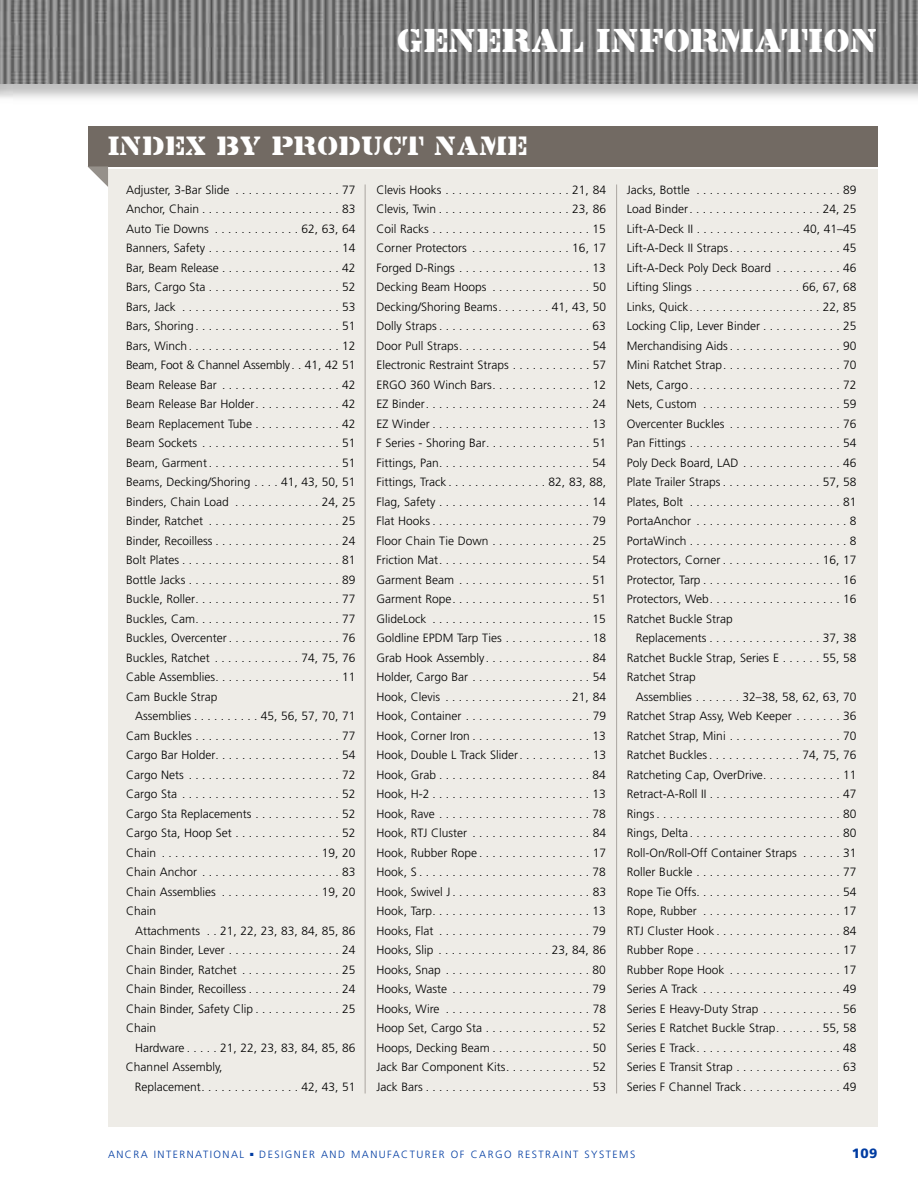
<style>
.page{position:relative;width:918px;height:1188px;background:#fff}
.page>*{position:absolute;margin:0;border:0;box-sizing:border-box;transform-origin:0 0}
.t1{font:500 30px "Lintsec";color:#fff;scale:.95 1}
.t2{font:500 24px "Lintsec";color:#fff;scale:.95 1}
.t3{font:900 13.5px "Frutiger";color:#003ca2}
.t4{font:300 12px/19.5px "Frutiger";color:#000;text-align:justify}
.t5{font:300 10.5px "Frutiger";letter-spacing:.14em;color:#003ca2}
</style>
<div class="page">
<div style="left:108px;top:169px;width:770px;height:957px;background:#eeece7"></div>
<div style="left:88px;top:126px;width:790px;height:40px;background:#726a63"></div>
<svg style="left:88px;top:166px;width:20px;height:21px"></svg>
<img style="left:0;top:0;width:918px;height:84px">
<hr style="left:365px;top:185px;width:1px;height:909px;background:#aaa5a0">
<hr style="left:616px;top:184px;width:1px;height:909px;background:#aaa5a0">
<h1 class="t1" style="left:397px;top:24px;width:507px">GENERAL INFORMATION</h1>
<h2 class="t2" style="left:108px;top:133px;width:443px">INDEX BY PRODUCT NAME</h2>
<p class="t4" style="left:126px;top:181px;width:231px">Adjuster, 3-Bar Slide . . . . . . . . . . . . . . . . 77<br>Anchor, Chain . . . . . . . . . . . . . . . . . . . . . 83<br>Auto Tie Downs . . . . . . . . . . . . . 62, 63, 64<br>Banners, Safety . . . . . . . . . . . . . . . . . . . . 14<br>Bar, Beam Release . . . . . . . . . . . . . . . . . . 42<br>Bars, Cargo Sta . . . . . . . . . . . . . . . . . . . . 52<br>Bars, Jack . . . . . . . . . . . . . . . . . . . . . . . . 53<br>Bars, Shoring . . . . . . . . . . . . . . . . . . . . . . 51<br>Bars, Winch. . . . . . . . . . . . . . . . . . . . . . . 12<br>Beam, Foot &amp; Channel Assembly. . 41, 42 51<br>Beam Release Bar . . . . . . . . . . . . . . . . . . 42<br>Beam Release Bar Holder. . . . . . . . . . . . . 42<br>Beam Replacement Tube . . . . . . . . . . . . . 42<br>Beam Sockets . . . . . . . . . . . . . . . . . . . . . 51<br>Beam, Garment . . . . . . . . . . . . . . . . . . . . 51<br>Beams, Decking/Shoring . . . . 41, 43, 50, 51<br>Binders, Chain Load . . . . . . . . . . . . . 24, 25<br>Binder, Ratchet . . . . . . . . . . . . . . . . . . . . 25<br>Binder, Recoilless . . . . . . . . . . . . . . . . . . . 24<br>Bolt Plates . . . . . . . . . . . . . . . . . . . . . . . . 81<br>Bottle Jacks . . . . . . . . . . . . . . . . . . . . . . . 89<br>Buckle, Roller. . . . . . . . . . . . . . . . . . . . . . 77<br>Buckles, Cam. . . . . . . . . . . . . . . . . . . . . . 77<br>Buckles, Overcenter . . . . . . . . . . . . . . . . . 76<br>Buckles, Ratchet . . . . . . . . . . . . . 74, 75, 76<br>Cable Assemblies. . . . . . . . . . . . . . . . . . . 11<br>Cam Buckle Strap</p>
<p class="t4" style="left:126px;top:707px;width:231px;text-indent:9px">Assemblies . . . . . . . . . . 45, 56, 57, 70, 71<br>Cam Buckles . . . . . . . . . . . . . . . . . . . . . . 77<br>Cargo Bar Holder. . . . . . . . . . . . . . . . . . . 54<br>Cargo Nets . . . . . . . . . . . . . . . . . . . . . . . 72<br>Cargo Sta . . . . . . . . . . . . . . . . . . . . . . . . 52<br>Cargo Sta Replacements . . . . . . . . . . . . . 52<br>Cargo Sta, Hoop Set . . . . . . . . . . . . . . . . 52<br>Chain . . . . . . . . . . . . . . . . . . . . . . . . 19, 20<br>Chain Anchor . . . . . . . . . . . . . . . . . . . . . 83<br>Chain Assemblies . . . . . . . . . . . . . . . 19, 20<br>Chain</p>
<p class="t4" style="left:126px;top:922px;width:231px;text-indent:9px">Attachments . . 21, 22, 23, 83, 84, 85, 86<br>Chain Binder, Lever . . . . . . . . . . . . . . . . . 24<br>Chain Binder, Ratchet . . . . . . . . . . . . . . . 25<br>Chain Binder, Recoilless . . . . . . . . . . . . . . 24<br>Chain Binder, Safety Clip . . . . . . . . . . . . . 25<br>Chain</p>
<p class="t4" style="left:126px;top:1039px;width:231px;text-indent:9px">Hardware . . . . . 21, 22, 23, 83, 84, 85, 86<br>Channel Assembly,</p>
<p class="t4" style="left:135px;top:1078px;width:222px">Replacement. . . . . . . . . . . . . . . 42, 43, 51</p>
<p class="t4" style="left:376px;top:181px;width:231px">Clevis Hooks . . . . . . . . . . . . . . . . . . . 21, 84<br>Clevis, Twin . . . . . . . . . . . . . . . . . . . . 23, 86<br>Coil Racks . . . . . . . . . . . . . . . . . . . . . . . . 15<br>Corner Protectors . . . . . . . . . . . . . . . 16, 17<br>Forged D-Rings . . . . . . . . . . . . . . . . . . . . 13<br>Decking Beam Hoops . . . . . . . . . . . . . . . 50<br>Decking/Shoring Beams. . . . . . . . 41, 43, 50<br>Dolly Straps . . . . . . . . . . . . . . . . . . . . . . . 63<br>Door Pull Straps. . . . . . . . . . . . . . . . . . . . 54<br>Electronic Restraint Straps . . . . . . . . . . . . 57<br>ERGO 360 Winch Bars. . . . . . . . . . . . . . . 12<br>EZ Binder. . . . . . . . . . . . . . . . . . . . . . . . . 24<br>EZ Winder . . . . . . . . . . . . . . . . . . . . . . . . 13<br>F Series - Shoring Bar. . . . . . . . . . . . . . . . 51<br>Fittings, Pan. . . . . . . . . . . . . . . . . . . . . . . 54<br>Fittings, Track . . . . . . . . . . . . . . . 82, 83, 88, Flag, Safety . . . . . . . . . . . . . . . . . . . . . . . 14<br>Flat Hooks . . . . . . . . . . . . . . . . . . . . . . . . 79<br>Floor Chain Tie Down . . . . . . . . . . . . . . . 25<br>Friction Mat. . . . . . . . . . . . . . . . . . . . . . . 54<br>Garment Beam . . . . . . . . . . . . . . . . . . . . 51<br>Garment Rope. . . . . . . . . . . . . . . . . . . . . 51<br>GlideLock . . . . . . . . . . . . . . . . . . . . . . . . 15<br>Goldline EPDM Tarp Ties . . . . . . . . . . . . . 18<br>Grab Hook Assembly. . . . . . . . . . . . . . . . 84<br>Holder, Cargo Bar . . . . . . . . . . . . . . . . . . 54<br>Hook, Clevis . . . . . . . . . . . . . . . . . . . 21, 84<br>Hook, Container . . . . . . . . . . . . . . . . . . . 79<br>Hook, Corner Iron . . . . . . . . . . . . . . . . . . 13<br>Hook, Double L Track Slider. . . . . . . . . . . 13<br>Hook, Grab . . . . . . . . . . . . . . . . . . . . . . . 84<br>Hook, H-2 . . . . . . . . . . . . . . . . . . . . . . . . 13<br>Hook, Rave . . . . . . . . . . . . . . . . . . . . . . . 78<br>Hook, RTJ Cluster . . . . . . . . . . . . . . . . . . 84<br>Hook, Rubber Rope . . . . . . . . . . . . . . . . . 17<br>Hook, S . . . . . . . . . . . . . . . . . . . . . . . . . . 78<br>Hook, Swivel J . . . . . . . . . . . . . . . . . . . . . 83<br>Hook, Tarp. . . . . . . . . . . . . . . . . . . . . . . . 13<br>Hooks, Flat . . . . . . . . . . . . . . . . . . . . . . . 79<br>Hooks, Slip . . . . . . . . . . . . . . . . . 23, 84, 86<br>Hooks, Snap . . . . . . . . . . . . . . . . . . . . . . 80<br>Hooks, Waste . . . . . . . . . . . . . . . . . . . . . 79<br>Hooks, Wire . . . . . . . . . . . . . . . . . . . . . . 78<br>Hoop Set, Cargo Sta . . . . . . . . . . . . . . . . 52<br>Hoops, Decking Beam . . . . . . . . . . . . . . . 50<br>Jack Bar Component Kits. . . . . . . . . . . . . 52<br>Jack Bars . . . . . . . . . . . . . . . . . . . . . . . . . 53</p>
<p class="t4" style="left:627px;top:181px;width:231px">Jacks, Bottle . . . . . . . . . . . . . . . . . . . . . . 89<br>Load Binder. . . . . . . . . . . . . . . . . . . . 24, 25<br>Lift-A-Deck II . . . . . . . . . . . . . . . . 40, 41–45<br>Lift-A-Deck II Straps. . . . . . . . . . . . . . . . . 45<br>Lift-A-Deck Poly Deck Board . . . . . . . . . . 46<br>Lifting Slings . . . . . . . . . . . . . . . . 66, 67, 68<br>Links, Quick. . . . . . . . . . . . . . . . . . . . 22, 85<br>Locking Clip, Lever Binder . . . . . . . . . . . . 25<br>Merchandising Aids . . . . . . . . . . . . . . . . . 90<br>Mini Ratchet Strap. . . . . . . . . . . . . . . . . . 70<br>Nets, Cargo . . . . . . . . . . . . . . . . . . . . . . . 72<br>Nets, Custom . . . . . . . . . . . . . . . . . . . . . 59<br>Overcenter Buckles . . . . . . . . . . . . . . . . . 76<br>Pan Fittings . . . . . . . . . . . . . . . . . . . . . . . 54<br>Poly Deck Board, LAD . . . . . . . . . . . . . . . 46<br>Plate Trailer Straps . . . . . . . . . . . . . . . 57, 58<br>Plates, Bolt . . . . . . . . . . . . . . . . . . . . . . . 81<br>PortaAnchor . . . . . . . . . . . . . . . . . . . . . . . 8<br>PortaWinch . . . . . . . . . . . . . . . . . . . . . . . . 8<br>Protectors, Corner . . . . . . . . . . . . . . . 16, 17<br>Protector, Tarp . . . . . . . . . . . . . . . . . . . . . 16<br>Protectors, Web. . . . . . . . . . . . . . . . . . . . 16<br>Ratchet Buckle Strap</p>
<p class="t4" style="left:627px;top:629px;width:231px;text-indent:9px">Replacements . . . . . . . . . . . . . . . . . 37, 38<br>Ratchet Buckle Strap, Series E . . . . . . 55, 58<br>Ratchet Strap</p>
<p class="t4" style="left:627px;top:688px;width:231px;text-indent:9px">Assemblies . . . . . . . 32–38, 58, 62, 63, 70<br>Ratchet Strap Assy, Web Keeper . . . . . . . 36<br>Ratchet Strap, Mini . . . . . . . . . . . . . . . . . 70<br>Ratchet Buckles . . . . . . . . . . . . . . 74, 75, 76<br>Ratcheting Cap, OverDrive. . . . . . . . . . . . 11<br>Retract-A-Roll II . . . . . . . . . . . . . . . . . . . . 47<br>Rings . . . . . . . . . . . . . . . . . . . . . . . . . . . . 80<br>Rings, Delta . . . . . . . . . . . . . . . . . . . . . . . 80<br>Roll-On/Roll-Off Container Straps . . . . . . 31<br>Roller Buckle . . . . . . . . . . . . . . . . . . . . . . 77<br>Rope Tie Offs. . . . . . . . . . . . . . . . . . . . . . 54<br>Rope, Rubber . . . . . . . . . . . . . . . . . . . . . 17<br>RTJ Cluster Hook . . . . . . . . . . . . . . . . . . . 84<br>Rubber Rope . . . . . . . . . . . . . . . . . . . . . . 17<br>Rubber Rope Hook . . . . . . . . . . . . . . . . . 17<br>Series A Track . . . . . . . . . . . . . . . . . . . . . 49<br>Series E Heavy-Duty Strap . . . . . . . . . . . . 56<br>Series E Ratchet Buckle Strap. . . . . . . 55, 58<br>Series E Track. . . . . . . . . . . . . . . . . . . . . . 48<br>Series E Transit Strap . . . . . . . . . . . . . . . . 63<br>Series F Channel Track. . . . . . . . . . . . . . . 49</p>
<p class="t5" style="left:108px;top:1151px;width:138px">ANCRA INTERNATIONAL</p>
<p class="t5" style="left:250px;top:1151px;width:387px">■ DESIGNER AND MANUFACTURER OF CARGO RESTRAINT SYSTEMS</p>
<p class="t3" style="left:852px;top:1148px;width:27px">109</p>
</div>
